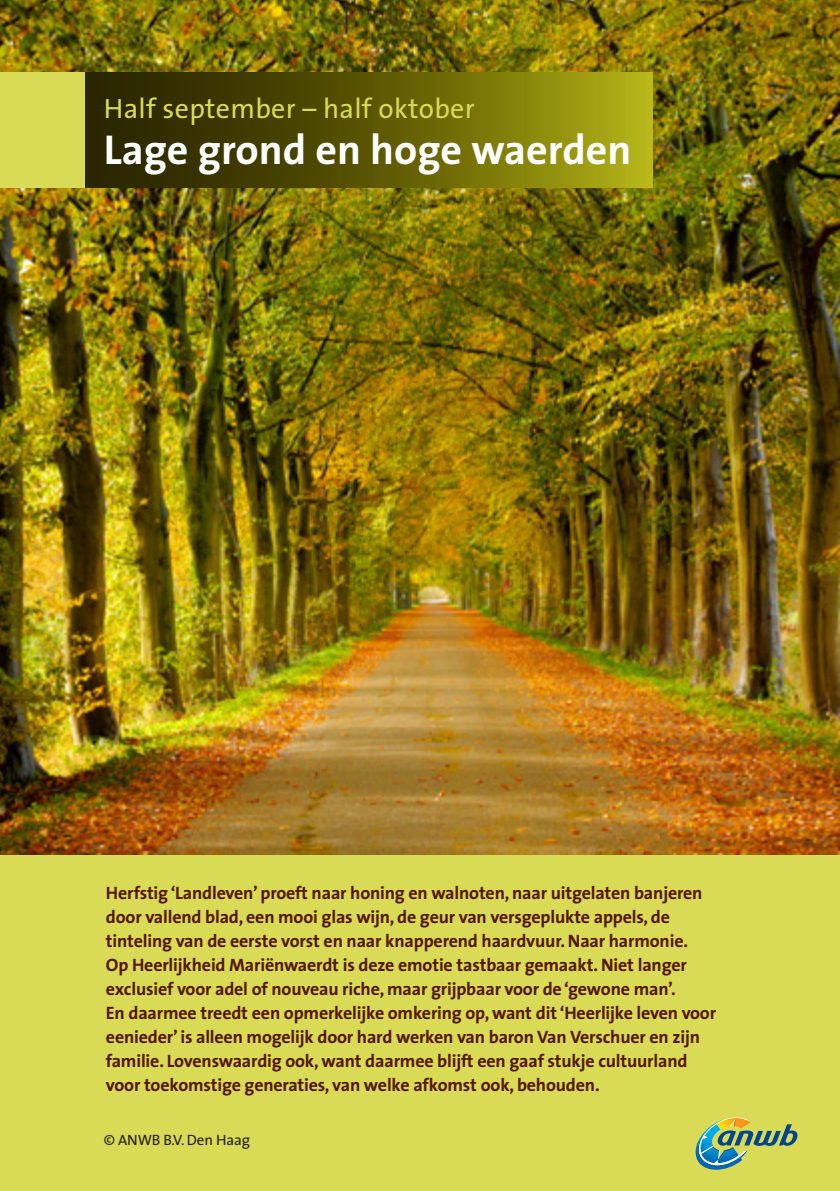
<style>
.page{position:relative;width:840px;height:1191px;background:#fff}
.page>*{position:absolute;margin:0;border:0;box-sizing:border-box;transform-origin:0 0}
.routenaam_2{font:700 42px "The Sans";color:#fff}
.routenaam{font:28px "The Sans";letter-spacing:.01em;color:#d9da55}
.Inleiding{font:700 18px/24px "The Sans";letter-spacing:-.01em;color:#531600}
.BROOD2{font:15px "The Sans";letter-spacing:-.01em;color:#231f20}
</style>
<div class="page">
<div style="left:0;top:854px;width:839px;height:337px;background:#d9da55"></div>
<img style="left:0;top:0;width:839px;height:854px">
<div style="left:0;top:72px;width:85px;height:115px;background:#d9da55"></div>
<svg style="left:85px;top:72px;width:567px;height:115px"></svg>
<svg style="left:695px;top:1117px;width:102px;height:53px"></svg>
<p class="routenaam" style="left:104px;top:85px;width:372px">Half september – half oktober</p>
<p class="routenaam_2" style="left:104px;top:115px;width:529px">Lage grond en hoge waerden</p>
<p class="Inleiding" style="left:106px;top:880px;width:611px">Herfstig ‘Landleven’ proeft naar honing en walnoten, naar uitgelaten banjeren door vallend blad, een mooi glas wijn, de geur van versgeplukte appels, de tinteling van de eerste vorst en naar knapperend haardvuur. Naar harmonie.<br>Op Heerlijkheid Mariënwaerdt is deze emotie tastbaar gemaakt. Niet langer exclusief voor adel of nouveau riche, maar grijpbaar voor de ‘gewone man’.<br>En daarmee treedt een opmerkelijke omkering op, want dit ‘Heerlijke leven voor eenieder’ is alleen mogelijk door hard werken van baron Van Verschuer en zijn familie. Lovenswaardig ook, want daarmee blijft een gaaf stukje cultuurland voor toekomstige generaties, van welke afkomst ook, behouden.</p>
<p class="BROOD2" style="left:104px;top:1127px;width:148px">© ANWB B.V. Den Haag</p>
</div>
